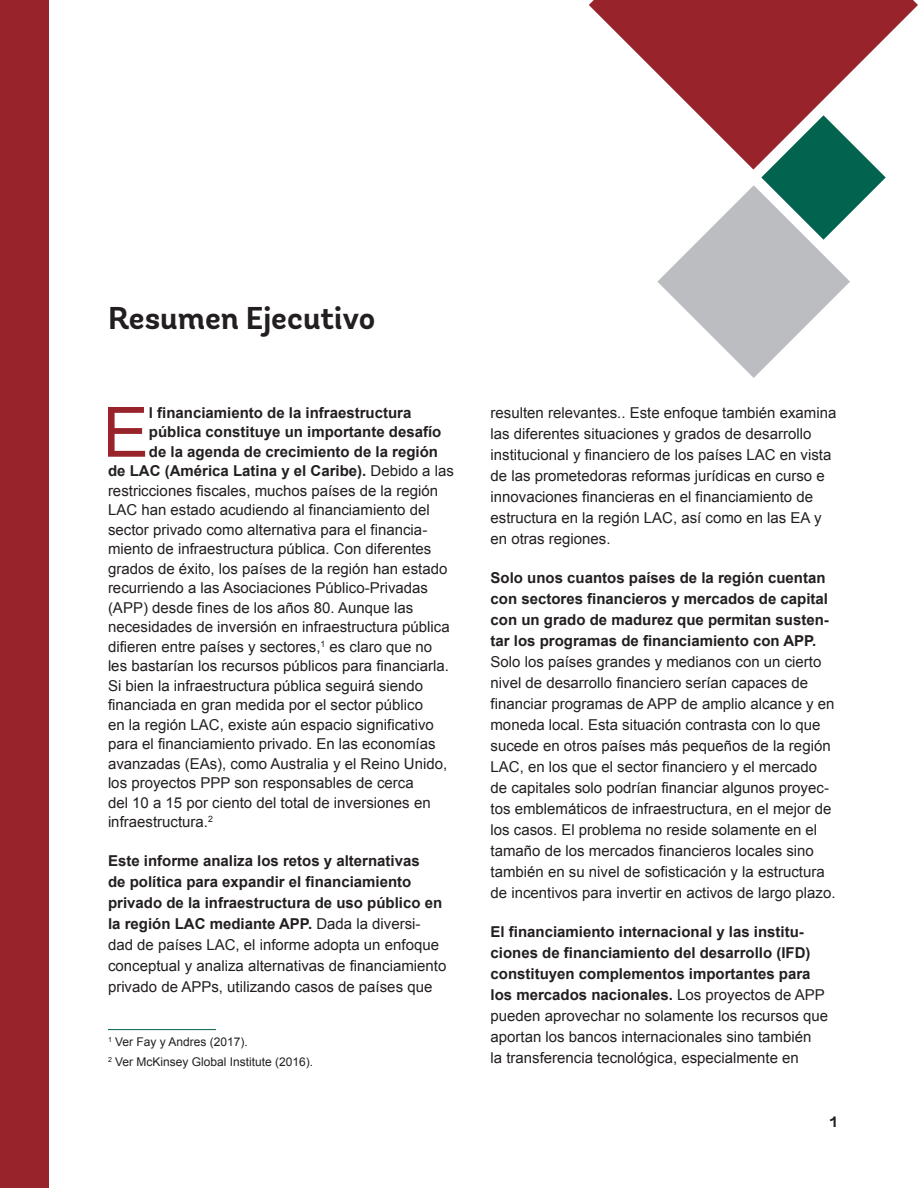
<style>
.page{position:relative;width:918px;height:1188px;background:#fff}
.page>*{position:absolute;margin:0;border:0;box-sizing:border-box;transform-origin:0 0}
.t1{font:69.45px "Arial";color:#98232b}
.t2{font:700 31.5px "Andes";color:#231f20}
.t3{font:15px/21px "Arial";color:#231f20}
.t4{font:700 15px/21px "Arial";color:#231f20}
.t5{font:700 15px "Andes";color:#231f20}
.t6{font:12px/19.5px "Arial";color:#231f20}
.s1{font-weight:400}
.s2{font-weight:700}
</style>
<div class="page">
<hr style="left:108px;top:1029px;width:108px;height:1px;background:#02634f">
<svg style="left:589px;top:0;width:329px;height:115px;fill:#98232b"></svg>
<svg style="left:657px;top:115px;width:229px;height:263px"></svg>
<div style="left:0;top:0;width:50px;height:1188px;background:#98232b"></div>
<h2 class="t2" style="left:108px;top:299px;width:269px">Resumen Ejecutivo</h2>
<h1 class="t1" style="left:103px;top:387px;width:48px">E</h1>
<p class="t4" style="left:149px;top:402px;width:264px">l financiamiento de la infraestructura</p>
<p class="t4" style="left:149px;top:422px;width:294px">pública constituye un importante desafío</p>
<p class="t4" style="left:149px;top:441px;width:291px">de la agenda de crecimiento de la región</p>
<p class="t4" style="left:108px;top:461px;width:347px">de LAC (América Latina y el Caribe). <span class="s1">Debido a las</span></p>
<p class="t3" style="left:108px;top:480px;width:332px">restricciones fiscales, muchos países de la región</p>
<p class="t3" style="left:108px;top:500px;width:323px">LAC han estado acudiendo al financiamiento del</p>
<p class="t3" style="left:108px;top:519px;width:321px">sector privado como alternativa para el financia-</p>
<p class="t3" style="left:108px;top:539px;width:325px">miento de infraestructura pública. Con diferentes</p>
<p class="t3" style="left:108px;top:558px;width:341px">grados de éxito, los países de la región han estado</p>
<p class="t3" style="left:108px;top:578px;width:322px">recurriendo a las Asociaciones Público-Privadas</p>
<p class="t3" style="left:108px;top:597px;width:307px">(APP) desde fines de los años 80. Aunque las</p>
<p class="t3" style="left:108px;top:617px;width:343px">necesidades de inversión en infraestructura pública</p>
<p class="t3" style="left:108px;top:636px;width:326px">difieren entre países y sectores,<sup>1</sup> es claro que no</p>
<p class="t3" style="left:108px;top:656px;width:342px">les bastarían los recursos públicos para financiarla.</p>
<p class="t3" style="left:108px;top:675px;width:317px">Si bien la infraestructura pública seguirá siendo</p>
<p class="t3" style="left:108px;top:695px;width:317px">financiada en gran medida por el sector público</p>
<p class="t3" style="left:108px;top:714px;width:327px">en la región LAC, existe aún espacio significativo</p>
<p class="t3" style="left:108px;top:734px;width:329px">para el financiamiento privado. En las economías</p>
<p class="t3" style="left:108px;top:753px;width:341px">avanzadas (EAs), como Australia y el Reino Unido,</p>
<p class="t3" style="left:108px;top:773px;width:307px">los proyectos PPP son responsables de cerca</p>
<p class="t3" style="left:108px;top:792px;width:324px">del 10 a 15 por ciento del total de inversiones en</p>
<p class="t3" style="left:108px;top:812px;width:106px">infraestructura.<sup>2</sup></p>
<p class="t4" style="left:108px;top:851px;width:340px">Este informe analiza los retos y alternativas<br>de política para expandir el financiamiento privado de la infraestructura de uso público en la región LAC mediante APP. <span class="s1">Dada la diversi&shy;dad de países LAC, el informe adopta un enfoque conceptual y analiza alternativas de financiamiento privado de APPs, utilizando casos de países que</span></p>
<p class="t6" style="left:108px;top:1032px;width:207px"><sup>1</sup> Ver Fay y Andres (2017).<br><sup>2</sup> Ver McKinsey Global Institute (2016).</p>
<p class="t3" style="left:490px;top:402px;width:348px">resulten relevantes.. Este enfoque también examina las diferentes situaciones y grados de desarrollo institucional y financiero de los países LAC en vista de las prometedoras reformas jurídicas en curso e innovaciones financieras en el financiamiento de estructura en la región LAC, así como en las EA y en otras regiones.</p>
<p class="t4" style="left:490px;top:567px;width:340px">Solo unos cuantos países de la región cuentan con sectores financieros y mercados de capital con un grado de madurez que permitan susten&shy;tar los programas de financiamiento con APP.</p>
<p class="t3" style="left:490px;top:651px;width:347px">Solo los países grandes y medianos con un cierto nivel de desarrollo financiero serían capaces de financiar programas de APP de amplio alcance y en moneda local. Esta situación contrasta con lo que sucede en otros países más pequeños de la región LAC, en los que el sector financiero y el mercado de capitales solo podrían financiar algunos proyec&shy;tos emblemáticos de infraestructura, en el mejor de los casos. El problema no reside solamente en el tamaño de los mercados financieros locales sino también en su nivel de sofisticación y la estructura de incentivos para invertir en activos de largo plazo.</p>
<p class="t3" style="left:490px;top:921px;width:339px"><span class="s2">El financiamiento internacional y las institu&shy;ciones de financiamiento del desarrollo (IFD) constituyen complementos importantes para los mercados nacionales.</span> Los proyectos de APP pueden aprovechar no solamente los recursos que aportan los bancos internacionales sino también<br>la transferencia tecnológica, especialmente en</p>
<p class="t5" style="left:830px;top:1113px;width:9px">1</p>
</div>
